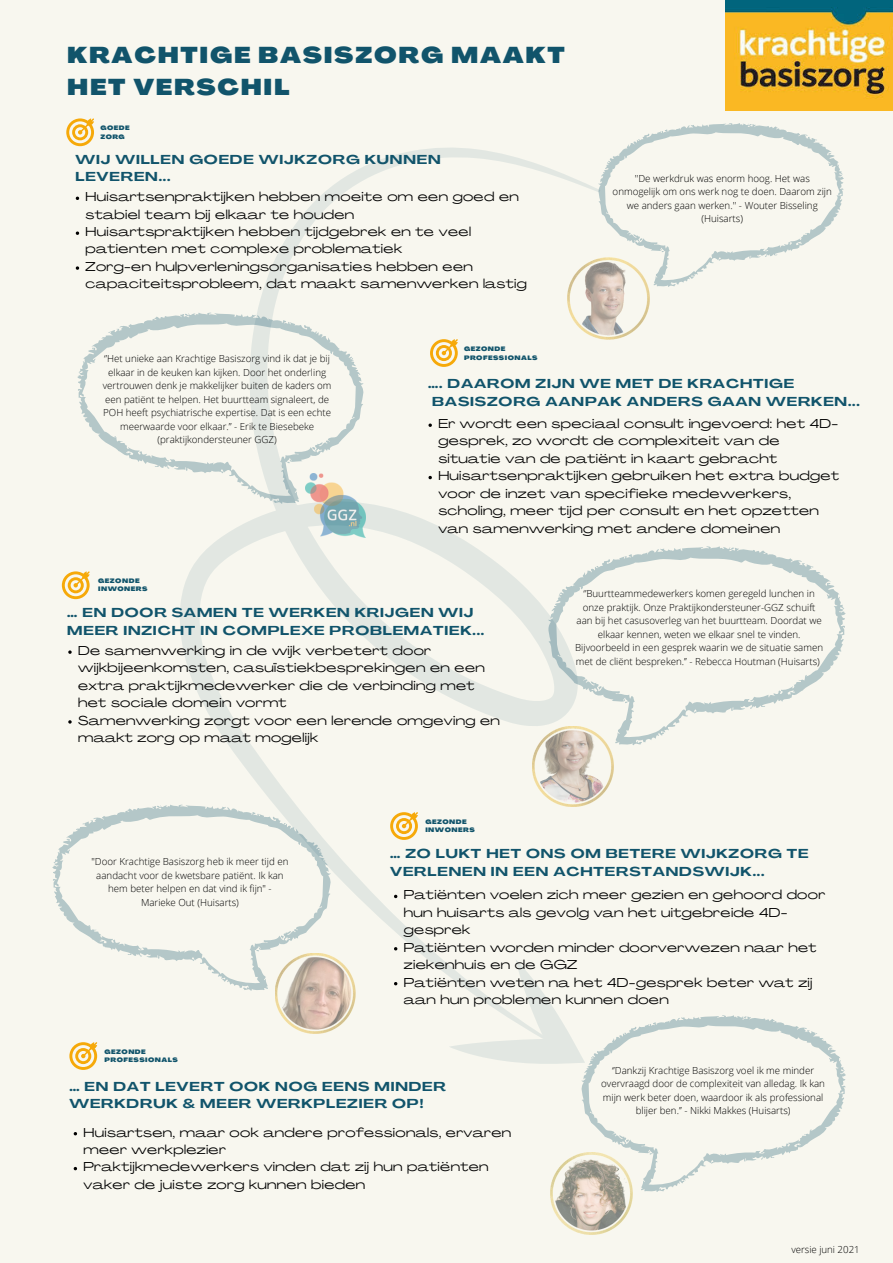
<style>
.page{position:relative;width:893px;height:1263px;background:#f8f7ef}
.page>*{position:absolute;margin:0;border:0;box-sizing:border-box;transform-origin:0 0}
.t1{font:900 expanded 22.5px "Agrandir";letter-spacing:.075em;color:#11546b}
.t2{font:12.75px/17.5px "Agrandir Grand";letter-spacing:.025em;color:#000}
.t3{font:700 12.75px/17.5px "Agrandir Grand";letter-spacing:.07em;color:#11546b}
.t4{font:300 9.75px/13.5px "Open Sans";color:#000;text-align:center}
.t5{font:300 9.68px "Open Sans";color:#000}
.t6{font:900 expanded 6.3px/8.3px "Agrandir";letter-spacing:.075em;color:#11546b}
.t7{font:900 expanded 6.23px/8.3px "Agrandir";letter-spacing:.075em;color:#11546b}
</style>
<div class="page">
<div style="left:0;top:63px;width:893px;height:980px;background:#f8f7ef"></div>
<svg style="left:449px;top:953px;width:163px;height:159px"></svg>
<div style="left:853px;top:1224px;width:40px;height:39px;background:#f8f7ef"></div>
<svg style="left:597px;top:122px;width:247px;height:165px"></svg>
<svg style="left:546px;top:545px;width:300px;height:201px;fill:#f8f7ef"></svg>
<img style="left:725px;top:0;width:168px;height:110px">
<svg style="left:52px;top:804px;width:280px;height:187px;fill:#f8f7ef"></svg>
<svg style="left:580px;top:1014px;width:266px;height:178px;fill:#f8f7ef"></svg>
<svg style="left:77px;top:312px;width:288px;height:192px;fill:#f8f7ef"></svg>
<img style="left:305px;top:473px;width:60px;height:65px">
<img style="left:551px;top:1152px;width:81px;height:82px">
<img style="left:532px;top:726px;width:81px;height:81px">
<svg style="left:66px;top:118px;width:28px;height:28px"></svg>
<svg style="left:69px;top:118px;width:25px;height:25px"></svg>
<div style="left:430px;top:339px;width:28px;height:28px;background:#f6a909;border-radius:50%"></div>
<svg style="left:433px;top:339px;width:25px;height:25px"></svg>
<svg style="left:62px;top:571px;width:28px;height:28px"></svg>
<svg style="left:65px;top:571px;width:25px;height:25px"></svg>
<div style="left:390px;top:812px;width:28px;height:28px;background:#f6a909;border-radius:50%"></div>
<svg style="left:393px;top:812px;width:25px;height:25px"></svg>
<svg style="left:69px;top:1042px;width:28px;height:28px"></svg>
<svg style="left:72px;top:1042px;width:25px;height:25px"></svg>
<img style="left:568px;top:250px;width:81px;height:96px">
<img style="left:275px;top:953px;width:80px;height:80px">
<svg style="left:76px;top:231px;width:3px;height:4px"></svg>
<svg style="left:76px;top:266px;width:3px;height:4px"></svg>
<svg style="left:428px;top:423px;width:4px;height:4px"></svg>
<svg style="left:428px;top:476px;width:4px;height:3px"></svg>
<svg style="left:68px;top:650px;width:4px;height:4px"></svg>
<svg style="left:68px;top:720px;width:4px;height:4px"></svg>
<p class="t1" style="left:67px;top:47px;width:499px">KRACHTIGE BASISZORG MAAKT</p>
<p class="t1" style="left:67px;top:78px;width:224px">HET VERSCHIL</p>
<p class="t7" style="left:100px;top:125px;width:31px">GOEDE</p>
<p class="t7" style="left:100px;top:133px;width:26px">ZORG</p>
<p class="t3" style="left:75px;top:152px;width:366px">WIJ WILLEN GOEDE WIJKZORG KUNNEN<br>LEVEREN...</p>
<p class="t2" style="left:86px;top:189px;width:435px">Huisartsenpraktijken hebben moeite om een goed en stabiel team bij elkaar te houden</p>
<p class="t2" style="left:86px;top:224px;width:387px">Huisartspraktijken hebben tijdgebrek en te veel patienten met complexe problematiek</p>
<p class="t2" style="left:86px;top:259px;width:443px">Zorg-en hulpverleningsorganisaties hebben een capaciteitsprobleem, dat maakt samenwerken lastig</p>
<p class="t4" style="left:612px;top:171px;width:221px">''De werkdruk was enorm hoog. Het was onmogelijk om ons werk nog te doen. Daarom zijn we anders gaan werken.'' - Wouter Bisseling (Huisarts)</p>
<p class="t4" style="left:103px;top:352px;width:230px">‘’Het unieke aan Krachtige Basiszorg vind ik dat je bij elkaar in de keuken kan kijken. Door het onderling vertrouwen denk je makkelijker buiten de kaders om een patiënt te helpen. Het buurtteam signaleert, de POH heeft psychiatrische expertise. Dat is een echte meerwaarde voor elkaar.” - Erik te Biesebeke (praktijkondersteuner GGZ)</p>
<p class="t7" style="left:464px;top:346px;width:75px">GEZONDE<br>PROFESSIONALS</p>
<p class="t3" style="left:432px;top:376px;width:429px;text-indent:-4px">…. DAAROM ZIJN WE MET DE KRACHTIGE<br>BASISZORG AANPAK ANDERS GAAN WERKEN...</p>
<p class="t2" style="left:438px;top:416px;width:401px">Er wordt een speciaal consult ingevoerd: het 4D&shy;gesprek, zo wordt de complexiteit van de situatie van de patiënt in kaart gebracht</p>
<p class="t2" style="left:438px;top:468px;width:402px">Huisartsenpraktijken gebruiken het extra budget voor de inzet van specifieke medewerkers, scholing, meer tijd per consult en het opzetten van samenwerking met andere domeinen</p>
<p class="t6" style="left:98px;top:577px;width:51px">GEZONDE<br>INWONERS</p>
<p class="t3" style="left:67px;top:605px;width:418px">… EN DOOR SAMEN TE WERKEN KRIJGEN WIJ<br>MEER INZICHT IN COMPLEXE PROBLEMATIEK...</p>
<p class="t2" style="left:78px;top:643px;width:408px">De samenwerking in de wijk verbetert door wijkbijeenkomsten, casuïstiekbesprekingen en een extra praktijkmedewerker die de verbinding met het sociale domein vormt</p>
<p class="t2" style="left:78px;top:713px;width:423px">Samenwerking zorgt voor een lerende omgeving en maakt zorg op maat mogelijk</p>
<p class="t6" style="left:425px;top:818px;width:51px">GEZONDE<br>INWONERS</p>
<p class="t4" style="left:575px;top:587px;width:249px">‘’Buurtteammedewerkers komen geregeld lunchen in onze praktijk. Onze Praktijkondersteuner-GGZ schuift aan bij het casusoverleg van het buurtteam. Doordat we elkaar kennen, weten we elkaar snel te vinden.<br>Bijvoorbeeld in een gesprek waarin we de situatie samen met de cliënt bespreken.’’ - Rebecca Houtman (Huisarts)</p>
<p class="t4" style="left:91px;top:854px;width:198px">"Door Krachtige Basiszorg heb ik meer tijd en aandacht voor de kwetsbare patiënt. Ik kan hem beter helpen en dat vind ik fijn" - Marieke Out (Huisarts)</p>
<p class="t7" style="left:104px;top:1048px;width:75px">GEZONDE<br>PROFESSIONALS</p>
<p class="t3" style="left:390px;top:846px;width:420px">… ZO LUKT HET ONS OM BETERE WIJKZORG TE<br>VERLENEN IN EEN ACHTERSTANDSWIJK...</p>
<p class="t2" style="left:404px;top:887px;width:423px">Patiënten voelen zich meer gezien en gehoord door hun huisarts als gevolg van het uitgebreide 4D&shy;gesprek</p>
<p class="t2" style="left:404px;top:940px;width:414px">Patiënten worden minder doorverwezen naar het ziekenhuis en de GGZ</p>
<p class="t2" style="left:404px;top:974px;width:410px">Patiënten weten na het 4D-gesprek beter wat zij aan hun problemen kunnen doen</p>
<p class="t3" style="left:69px;top:1078px;width:378px">… EN DAT LEVERT OOK NOG EENS MINDER<br>WERKDRUK &amp; MEER WERKPLEZIER OP!</p>
<p class="t2" style="left:84px;top:1124px;width:429px">Huisartsen, maar ook andere professionals, ervaren meer werkplezier</p>
<p class="t2" style="left:84px;top:1159px;width:406px">Praktijkmedewerkers vinden dat zij hun patiënten vaker de juiste zorg kunnen bieden</p>
<p class="t4" style="left:601px;top:1063px;width:225px">‘’Dankzij Krachtige Basiszorg voel ik me minder overvraagd door de complexiteit van alledag. Ik kan mijn werk beter doen, waardoor ik als professional blijer ben.’’ - Nikki Makkes (Huisarts)</p>
<p class="t5" style="left:791px;top:1242px;width:70px">versie juni 2021</p>
</div>
